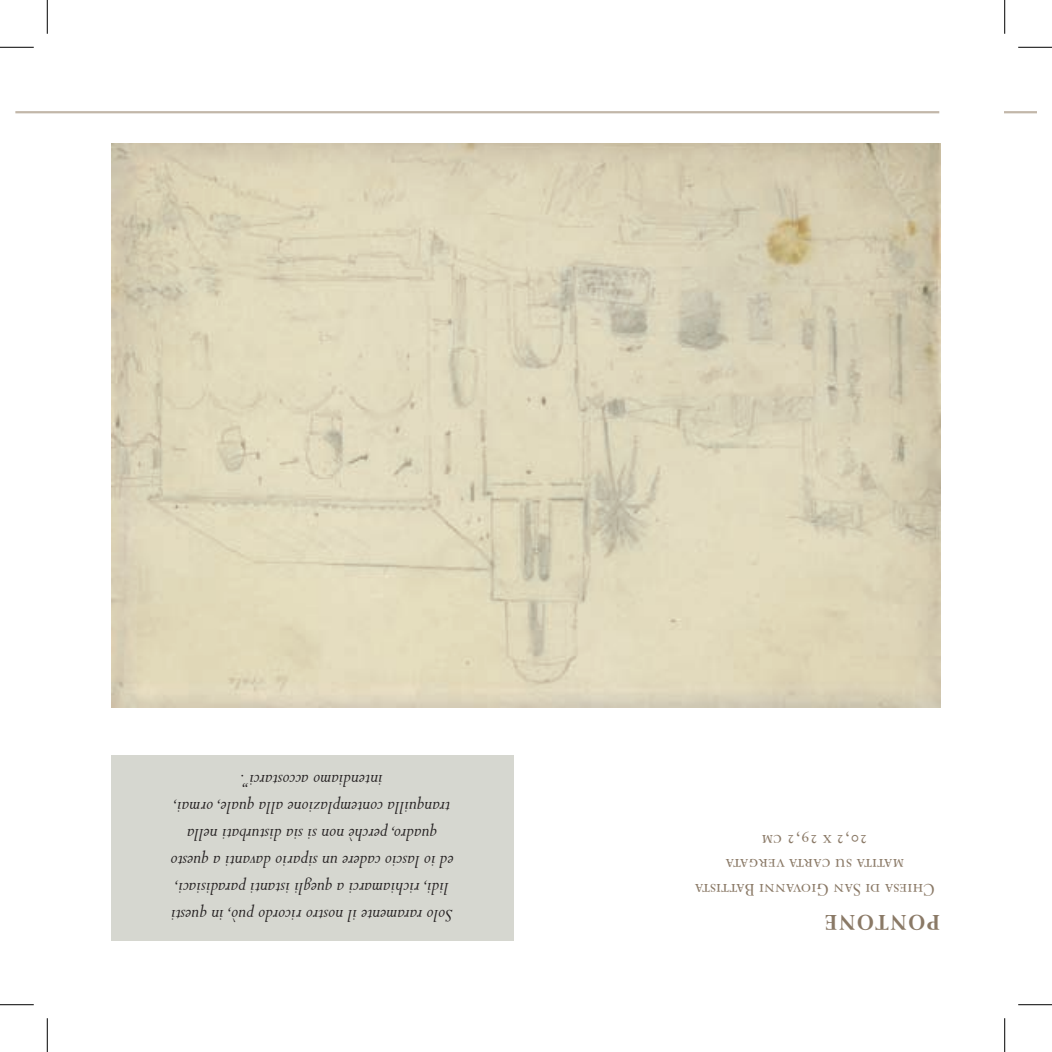
<style>
.page{position:relative;width:1052px;height:1052px;background:#fff}
.page>*{position:absolute;margin:0;border:0;box-sizing:border-box;transform-origin:0 0}
.t1{font:25.2px "Perpetua Bold Os F";letter-spacing:.07em;color:#8a7966;scale:.95 1}
.t2{font:italic 20.25px/27px "Perpetua";color:#231f20;text-align:center;scale:.95 1}
.t3{font:20.25px/24.3px "Perpetua SC";color:#8a7966;text-align:center;scale:.95 1}
</style>
<div class="page">
<hr style="left:15px;top:111px;width:924px;height:2px;background:#c2b7a9">
<img style="left:111px;top:143px;width:829px;height:564px">
<div style="left:111px;top:755px;width:402px;height:185px;background:#d6d7d0"></div>
<hr style="left:1004px;top:111px;width:32px;height:2px;background:#c2b7a9">
<hr style="left:0;top:47px;width:34px;height:1px;background:#000">
<hr style="left:1017px;top:47px;width:34px;height:1px;background:#000">
<hr style="left:0;top:1004px;width:34px;height:1px;background:#000">
<hr style="left:1017px;top:1004px;width:34px;height:1px;background:#000">
<hr style="left:47px;top:0;width:1px;height:34px;background:#000">
<hr style="left:47px;top:1017px;width:1px;height:34px;background:#000">
<hr style="left:1004px;top:0;width:1px;height:34px;background:#000">
<hr style="left:1004px;top:1017px;width:1px;height:34px;background:#000">
<p class="t2" style="left:453px;top:928px;width:299px;rotate:-180deg">Solo raramente il nostro ricordo può, in questi lidi, richiamarci a quegli istanti paradisiaci, ed io lascio cadere un sipario davanti a questo quadro, perchè non si sia disturbati nella tranquilla contemplazione alla quale, ormai, intendiamo accostarci”.</p>
<p class="t3" style="left:935px;top:900px;width:255px;rotate:-180deg">Chiesa di San Giovanni Battista matita su carta vergata<br>20,2 x 29,2 cm</p>
<p class="t1" style="left:939px;top:935px;width:122px;rotate:-180deg">PONTONE</p>
</div>
